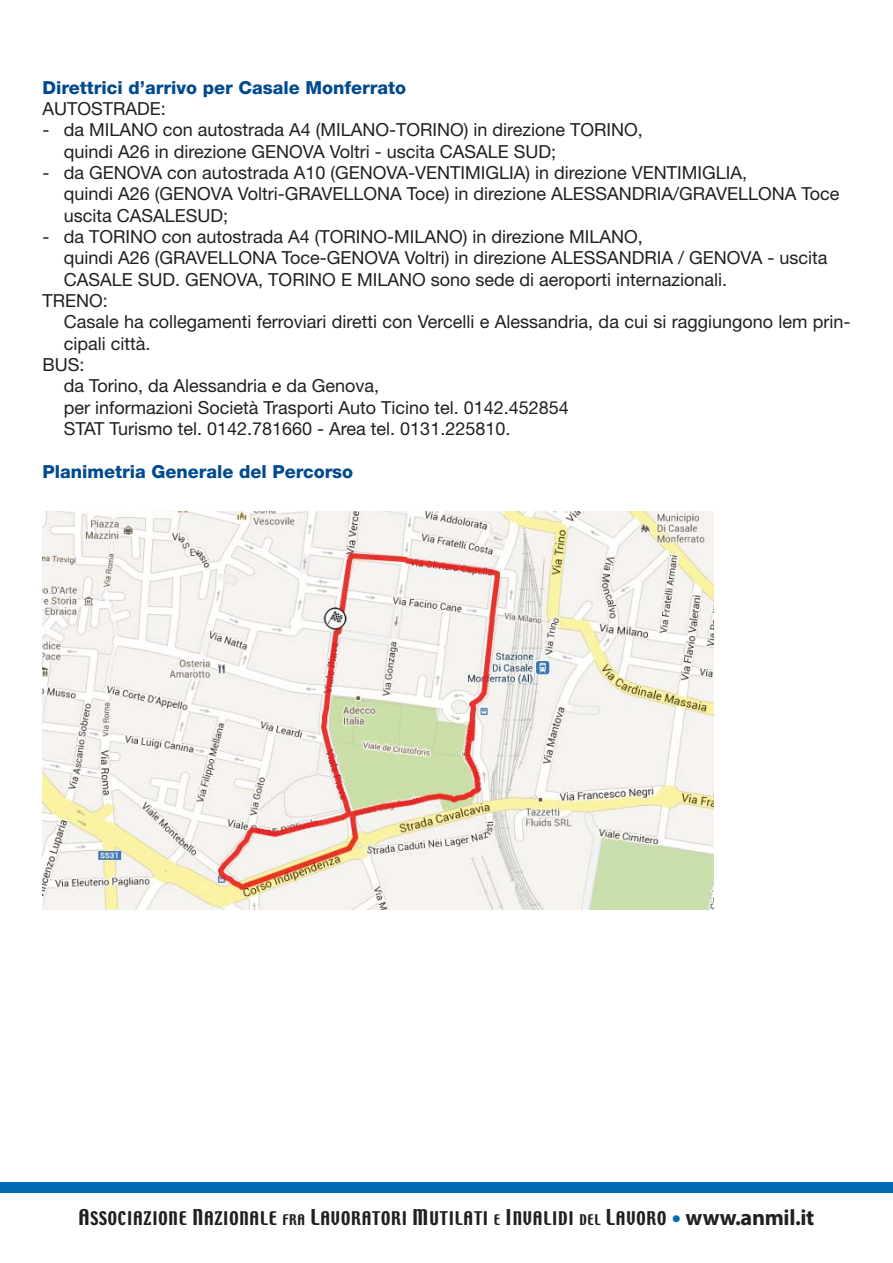
<style>
.page{position:relative;width:893px;height:1263px;background:#fff}
.page>*{position:absolute;margin:0;border:0;box-sizing:border-box;transform-origin:0 0}
.t1{font:18px/21.3px "Helvetica Neue";color:#231f20}
.t2{font:800 18px "Helvetica Neue";color:#004a8f}
.t3{font:16.8px "Techno";letter-spacing:.05em;color:#231f20}
.s1{font-size:19.35px}
.s2{font-size:19.5px}
.s3{font-size:13.05px}
.s4{color:#006cb6}
.s5{font-family:"Myriad Pro";font-weight:700;font-size:22.35px}
</style>
<div class="page">
<div style="left:0;top:1182px;width:893px;height:11px;background:#006cb6"></div>
<img style="left:43px;top:511px;width:671px;height:399px">
<p class="t2" style="left:43px;top:81px;width:365px">Direttrici d’arrivo per Casale Monferrato</p>
<p class="t1" style="left:43px;top:100px;width:125px">AUTOSTRADE:</p>
<p class="t1" style="left:64px;top:121px;width:581px;text-indent:-21px">- da MILANO con autostrada A4 (MILANO-TORINO) in direzione TORINO, quindi A26 in direzione GENOVA Voltri - uscita CASALE SUD;</p>
<p class="t1" style="left:64px;top:164px;width:777px;text-indent:-21px">- da GENOVA con autostrada A10 (GENOVA-VENTIMIGLIA) in direzione VENTIMIGLIA,<br>quindi A26 (GENOVA Voltri-GRAVELLONA Toce) in direzione ALESSANDRIA/GRAVELLONA Toce uscita CASALESUD;</p>
<p class="t1" style="left:43px;top:228px;width:602px">- da TORINO con autostrada A4 (TORINO-MILANO) in direzione MILANO,</p>
<p class="t1" style="left:64px;top:249px;width:765px">quindi A26 (GRAVELLONA Toce-GENOVA Voltri) in direzione ALESSANDRIA / GENOVA - uscita</p>
<p class="t1" style="left:64px;top:270px;width:665px">CASALE SUD. GENOVA, TORINO E MILANO sono sede di aeroporti internazionali.</p>
<p class="t1" style="left:43px;top:292px;width:67px">TRENO:</p>
<p class="t1" style="left:64px;top:313px;width:788px">Casale ha collegamenti ferroviari diretti con Vercelli e Alessandria, da cui si raggiungono lem prin-</p>
<p class="t1" style="left:64px;top:334px;width:88px">cipali città.</p>
<p class="t1" style="left:43px;top:356px;width:43px">BUS:</p>
<p class="t1" style="left:64px;top:377px;width:317px">da Torino, da Alessandria e da Genova,</p>
<p class="t1" style="left:64px;top:398px;width:507px">per informazioni Società Trasporti Auto Ticino tel. 0142.452854</p>
<p class="t1" style="left:64px;top:420px;width:448px">STAT Turismo tel. 0142.781660 - Area tel. 0131.225810.</p>
<p class="t2" style="left:43px;top:465px;width:312px">Planimetria Generale del Percorso</p>
<p class="t3" style="left:78px;top:1209px;width:737px"><span class="s1">A</span>SSOCIAZIONE <span class="s2">N</span>AZIONALE <span class="s3">FRA</span> <span class="s1">L</span>AVORATORI <span class="s1">M</span>UTILATI <span class="s3">E</span> <span class="s1">I</span>NVALIDI <span class="s3">DEL</span> <span class="s1">L</span>AVORO <span class="s4">•</span> <span class="s5">www.anmil.it</span></p>
</div>
